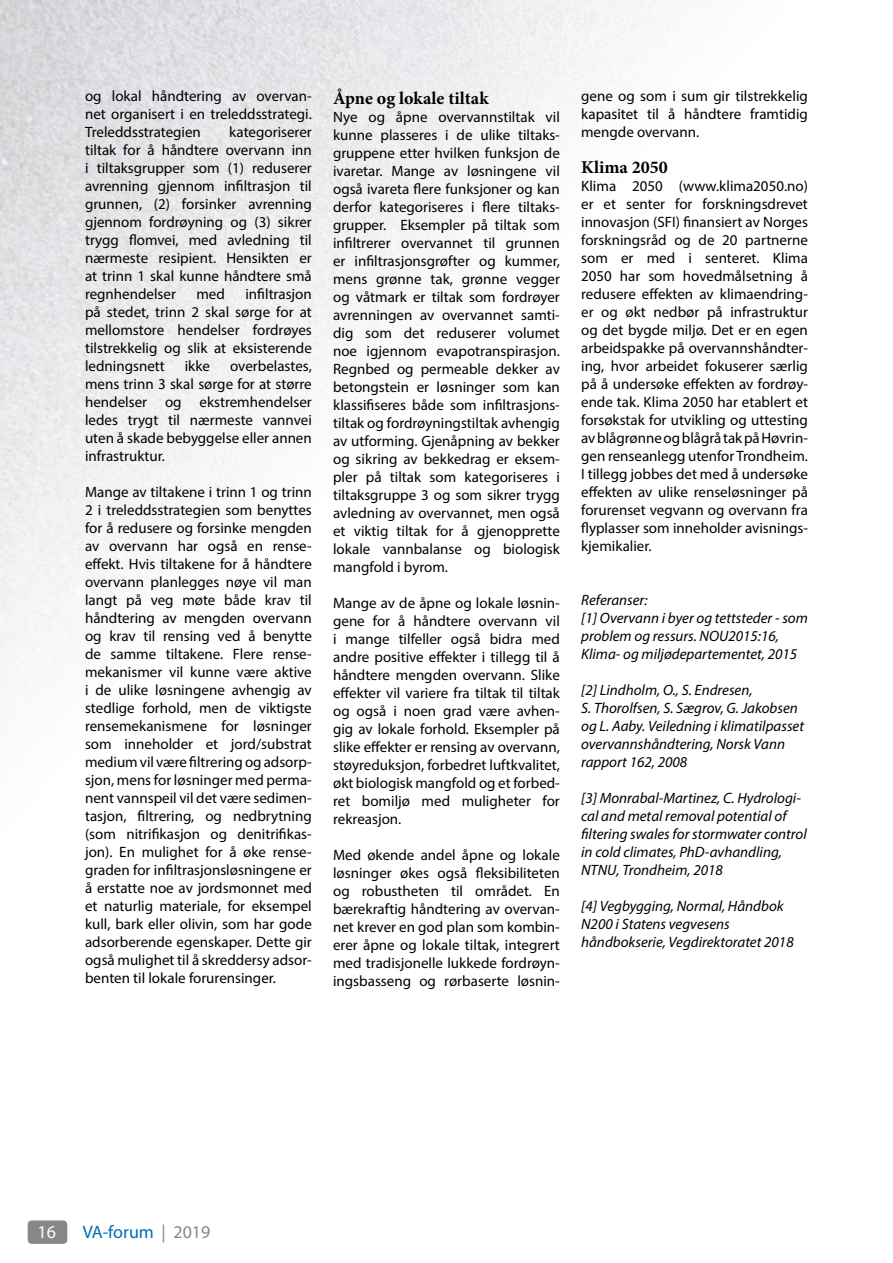
<style>
.page{position:relative;width:893px;height:1263px;background:#fff}
.page>*{position:absolute;margin:0;border:0;box-sizing:border-box;transform-origin:0 0}
.t1{font:700 18px "Minion Pro";color:#000}
.t2{font:18px "Myriad Pro";color:#006cb5}
.t3{font:18px "Myriad Pro";color:#fff}
.t4{font:15px/18px "Myriad Pro";color:#000;text-align:justify}
.t5{font:italic 15px/18px "Myriad Pro";color:#000}
.s1{color:#878787}
</style>
<div class="page">
<img style="left:0;top:0;width:680px;height:1244px">
<p class="t4" style="left:85px;top:86px;width:228px">og lokal håndtering av overvan&shy;net organisert i en treleddsstrategi.<br>Treleddsstrategien</p>
<p class="t4" style="left:85px;top:122px;width:228px;text-indent:144px">kategoriserer tiltak for å håndtere overvann inn i tiltaksgrupper som (1) reduserer avrenning gjennom infiltrasjon til grunnen, (2) forsinker avrenning gjennom fordrøyning og (3) sikrer trygg flomvei, med avledning til nærmeste resipient. Hensikten er at trinn 1 skal kunne håndtere små regnhendelser</p>
<p class="t4" style="left:85px;top:284px;width:228px;text-indent:160px">infiltrasjon på stedet, trinn 2 skal sørge for at mellomstore hendelser fordrøyes tilstrekkelig og slik at eksisterende ledningsnett</p>
<p class="t4" style="left:196px;top:284px;width:30px">med</p>
<p class="t4" style="left:85px;top:356px;width:228px;text-indent:145px">overbelastes, mens trinn 3 skal sørge for at større hendelser og ekstremhendelser ledes trygt til nærmeste vannvei uten å skade bebyggelse eller annen infrastruktur.</p>
<p class="t4" style="left:85px;top:482px;width:228px">Mange av tiltakene i trinn 1 og trinn 2 i treleddsstrategien som benyttes for å redusere og forsinke mengden av overvann har også en rense&shy;effekt. Hvis tiltakene for å håndtere overvann planlegges nøye vil man langt på veg møte både krav til håndtering av mengden overvann og krav til rensing ved å benytte de samme tiltakene. Flere rense&shy;mekanismer vil kunne være aktive i de ulike løsningene avhengig av stedlige forhold, men de viktigste rensemekanismene for løsninger som inneholder et jord/substrat medium vil være filtrering og adsorp&shy;sjon, mens for løsninger med perma&shy;nent vannspeil vil det være sedimen&shy;tasjon, filtrering, og nedbrytning (som nitrifikasjon og denitrifikas&shy;jon). En mulighet for å øke rense&shy;graden for infiltrasjonsløsningene er å erstatte noe av jordsmonnet med et naturlig materiale, for eksempel kull, bark eller olivin, som har gode adsorberende egenskaper. Dette gir også mulighet til å skreddersy adsor&shy;benten til lokale forurensinger.</p>
<p class="t4" style="left:185px;top:356px;width:27px">ikke</p>
<p class="t1" style="left:333px;top:86px;width:157px">Åpne og lokale tiltak</p>
<p class="t4" style="left:333px;top:108px;width:228px">Nye og åpne overvannstiltak vil kunne plasseres i de ulike tiltaks&shy;gruppene etter hvilken funksjon de ivaretar. Mange av løsningene vil også ivareta flere funksjoner og kan derfor kategoriseres i flere tiltaks&shy;grupper. Eksempler på tiltak som infiltrerer overvannet til grunnen er infiltrasjonsgrøfter og kummer, mens grønne tak, grønne vegger og våtmark er tiltak som fordrøyer avrenningen av overvannet samti&shy;dig som det reduserer volumet noe igjennom evapotranspirasjon.<br>Regnbed og permeable dekker av betongstein er løsninger som kan klassifiseres både som infiltrasjons&shy;tiltak og fordrøyningstiltak avhengig av utforming. Gjenåpning av bekker og sikring av bekkedrag er eksem&shy;pler på tiltak som kategoriseres i tiltaksgruppe 3 og som sikrer trygg avledning av overvannet, men også et viktig tiltak for å gjenopprette lokale vannbalanse og biologisk mangfold i byrom.</p>
<p class="t4" style="left:333px;top:594px;width:228px">Mange av de åpne og lokale løsnin&shy;gene for å håndtere overvann vil i mange tilfeller også bidra med andre positive effekter i tillegg til å håndtere mengden overvann. Slike effekter vil variere fra tiltak til tiltak og også i noen grad være avhen&shy;gig av lokale forhold. Eksempler på slike effekter er rensing av overvann, støyreduksjon, forbedret luftkvalitet, økt biologisk mangfold og et forbed&shy;ret bomiljø med muligheter for rekreasjon.</p>
<p class="t4" style="left:333px;top:846px;width:228px">Med økende andel åpne og lokale løsninger økes også fleksibiliteten og robustheten til området. En bærekraftig håndtering av overvan&shy;net krever en god plan som kombin&shy;erer åpne og lokale tiltak, integrert med tradisjonelle lukkede fordrøyn&shy;ingsbasseng og rørbaserte løsnin-</p>
<p class="t4" style="left:581px;top:86px;width:228px">gene og som i sum gir tilstrekkelig kapasitet til å håndtere framtidig mengde overvann.</p>
<p class="t1" style="left:581px;top:154px;width:88px">Klima 2050</p>
<p class="t4" style="left:581px;top:176px;width:228px">Klima 2050 (www.klima2050.no) er et senter for forskningsdrevet innovasjon (SFI) finansiert av Norges forskningsråd og de 20 partnerne som er med i senteret. Klima 2050 har som hovedmålsetning å redusere effekten av klimaendring&shy;er og økt nedbør på infrastruktur og det bygde miljø. Det er en egen arbeidspakke på overvannshåndter&shy;ing, hvor arbeidet fokuserer særlig på å undersøke effekten av fordrøy&shy;ende tak. Klima 2050 har etablert et forsøkstak for utvikling og uttesting av blågrønne og blågrå tak på Høvrin&shy;gen renseanlegg utenfor Trondheim.<br>I tillegg jobbes det med å undersøke effekten av ulike renseløsninger på forurenset vegvann og overvann fra flyplasser som inneholder avisnings&shy;kjemikalier.</p>
<p class="t5" style="left:581px;top:590px;width:228px">Referanser:<br>[1] Overvann i byer og tettsteder - som problem og ressurs. NOU2015:16,<br>Klima- og miljødepartementet, 2015</p>
<p class="t5" style="left:581px;top:680px;width:224px">[2] Lindholm, O., S. Endresen,<br>S. Thorolfsen, S. Sægrov, G. Jakobsen og L. Aaby. Veiledning i klimatilpasset overvannshåndtering, Norsk Vann rapport 162, 2008</p>
<p class="t5" style="left:581px;top:788px;width:227px">[3] Monrabal-Martinez, C. Hydrologi&shy;cal and metal removal potential of filtering swales for stormwater control in cold climates, PhD-avhandling, NTNU, Trondheim, 2018</p>
<p class="t5" style="left:581px;top:896px;width:214px">[4] Vegbygging, Normal, Håndbok<br>N200 i Statens vegvesens håndbokserie, Vegdirektoratet 2018</p>
<p class="t3" style="left:38px;top:1220px;width:20px">16</p>
<p class="t2" style="left:83px;top:1220px;width:129px">VA-forum <span class="s1">| 2019</span></p>
</div>
